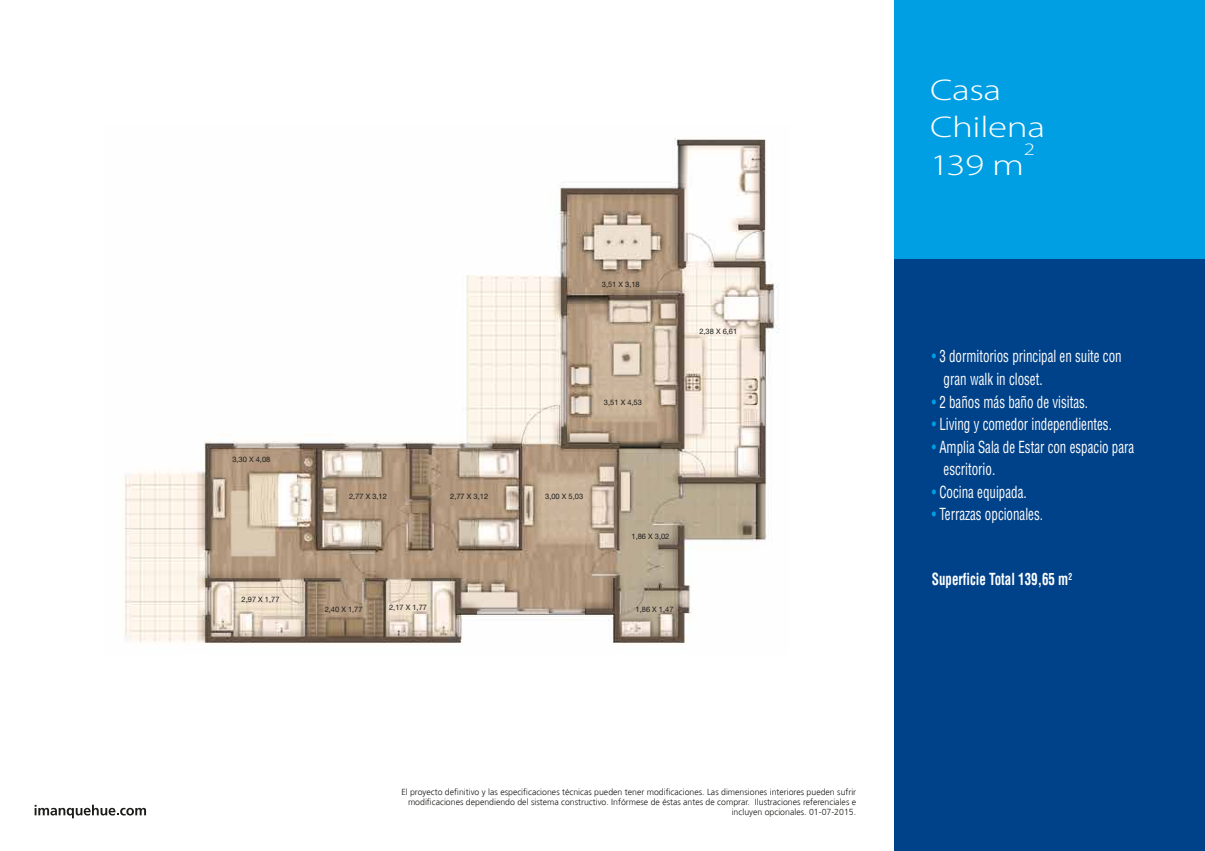
<style>
.page{position:relative;width:1205px;height:851px;background:#fff}
.page>*{position:absolute;margin:0;border:0;box-sizing:border-box;transform-origin:0 0}
.t1{font:300 30px/37.5px "Myriad Pro";letter-spacing:-.01em;color:#fff;scale:1.3 1}
.t2{font:300 17.5px "Myriad Pro";color:#fff;scale:1.3 1}
.t3{font:condensed 16.25px/22.5px "Helvetica";color:#fff;scale:.8 1}
.t4{font:700 condensed 16.25px "Helvetica";color:#fff;scale:.8 1}
.t5{font:300 8.75px/10px "Frutiger";color:#1d1d1b;text-align:right}
.t6{font:7.5px "Helvetica Neue LT Std";color:#1d1d1b}
.s1{color:#009fe3}
</style>
<div class="page">
<div style="left:894px;top:0;width:311px;height:260px;background:#009fe3"></div>
<div style="left:894px;top:260px;width:311px;height:590px;background:#004289"></div>
<svg style="left:35px;top:804px;width:111px;height:14px"></svg>
<img style="left:124px;top:138px;width:656px;height:505px">
<p class="t6" style="left:232px;top:455px;width:39px">3,30 X 4,08</p>
<p class="t6" style="left:242px;top:595px;width:39px">2,97 X 1,77</p>
<p class="t6" style="left:602px;top:280px;width:39px">3,51 X 3,18</p>
<p class="t6" style="left:604px;top:397px;width:39px">3,51 X 4,53</p>
<p class="t6" style="left:699px;top:327px;width:39px">2,38 X 6,61</p>
<p class="t6" style="left:349px;top:491px;width:39px">2,77 X 3,12</p>
<p class="t6" style="left:450px;top:491px;width:39px">2,77 X 3,12</p>
<p class="t6" style="left:545px;top:491px;width:39px">3,00 X 5,03</p>
<p class="t6" style="left:325px;top:604px;width:39px">2,40 X 1,77</p>
<p class="t6" style="left:389px;top:602px;width:39px">2,17 X 1,77</p>
<p class="t6" style="left:631px;top:531px;width:39px">1,86 X 3,02</p>
<p class="t6" style="left:635px;top:604px;width:39px">1,86 X 1,47</p>
<p class="t5" style="left:401px;top:787px;width:456px">El proyecto definitivo y las especificaciones técnicas pueden tener modificaciones. Las dimensiones interiores pueden sufrir modificaciones dependiendo del sistema constructivo. Infórmese de éstas antes de comprar. Ilustraciones referenciales e incluyen opcionales. 01-07-2015.</p>
<h1 class="t1" style="left:930px;top:70px;width:90px">Casa<br>Chilena<br>139 m</h1>
<h2 class="t2" style="left:1023px;top:138px;width:10px">2</h2>
<h3 class="t3" style="left:943px;top:345px;width:224px;text-indent:-12px"><span class="s1">•</span> 3 dormitorios principal en suite con gran walk in closet.</h3>
<h3 class="t3" style="left:932px;top:390px;width:197px"><span class="s1">•</span> 2 baños más baño de visitas.</h3>
<h3 class="t3" style="left:932px;top:412px;width:227px"><span class="s1">•</span> Living y comedor independientes.</h3>
<h3 class="t3" style="left:943px;top:435px;width:240px;text-indent:-12px"><span class="s1">•</span> Amplia Sala de Estar con espacio para escritorio.</h3>
<h3 class="t3" style="left:932px;top:480px;width:120px"><span class="s1">•</span> Cocina equipada.</h3>
<h3 class="t3" style="left:932px;top:502px;width:141px"><span class="s1">•</span> Terrazas opcionales.</h3>
<h3 class="t4" style="left:932px;top:569px;width:177px">Superficie Total 139,65 m<sup>2</sup></h3>
</div>
